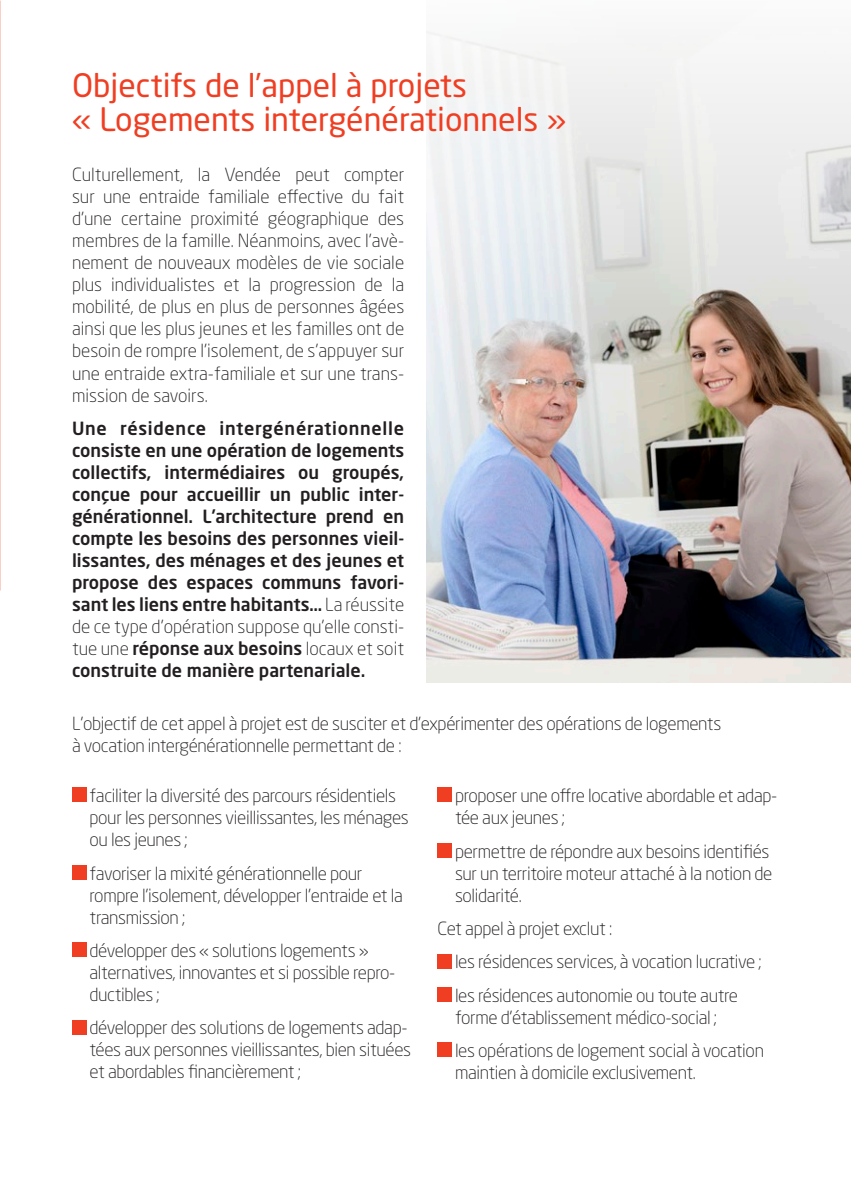
<style>
.page{position:relative;width:851px;height:1191px;background:#fff}
.page>*{position:absolute;margin:0;border:0;box-sizing:border-box;transform-origin:0 0}
.Heading_1{font:32px/34.6px "Neo Sans Std";color:#ef3e22}
.t1{font:300 18px/22px "Neo Sans Std";letter-spacing:-.02em;color:#231f20}
.t2{font:500 18px/22px "Neo Sans Std";color:#231f20;text-align:justify}
.s1{font-weight:300}
</style>
<div class="page">
<img style="left:426px;top:31px;width:424px;height:651px">
<div style="left:72px;top:788px;width:14px;height:14px;background:#ef3e22"></div>
<div style="left:72px;top:865px;width:14px;height:14px;background:#ef3e22"></div>
<div style="left:72px;top:942px;width:14px;height:15px;background:#ef3e22"></div>
<div style="left:72px;top:1020px;width:14px;height:14px;background:#ef3e22"></div>
<div style="left:437px;top:788px;width:15px;height:14px;background:#ef3e22"></div>
<div style="left:437px;top:843px;width:15px;height:14px;background:#ef3e22"></div>
<div style="left:437px;top:954px;width:15px;height:14px;background:#ef3e22"></div>
<div style="left:437px;top:987px;width:15px;height:14px;background:#ef3e22"></div>
<div style="left:437px;top:1042px;width:15px;height:15px;background:#ef3e22"></div>
<p class="Heading_1" style="left:72px;top:67px;width:495px">Objectifs de l’appel à projets<br>« Logements intergénérationnels »</p>
<p class="t1" style="left:72px;top:164px;width:333px;text-align:justify">Culturellement, la Vendée peut compter sur une entraide familiale effective du fait d’une certaine proximité géographique des membres de la famille. Néanmoins, avec l’avè&shy;nement de nouveaux modèles de vie sociale plus individualistes et la progression de la mobilité, de plus en plus de personnes âgées ainsi que les plus jeunes et les familles ont de besoin de rompre l’isolement, de s’appuyer sur une entraide extra-familiale et sur une trans&shy;mission de savoirs.</p>
<p class="t2" style="left:72px;top:417px;width:333px">Une résidence intergénérationnelle consiste en une opération de logements collectifs, intermédiaires ou groupés, conçue pour accueillir un public inter&shy;générationnel. L’architecture prend en compte les besoins des personnes vieil&shy;lissantes, des ménages et des jeunes et propose des espaces communs favori&shy;sant les liens entre habitants… <span class="s1">La réussite de ce type d’opération suppose qu’elle consti&shy;tue une</span> réponse aux besoins <span class="s1">locaux et soit </span>construite de manière partenariale.</p>
<p class="t1" style="left:72px;top:712px;width:650px">L’objectif de cet appel à projet est de susciter et d’expérimenter des opérations de logements à vocation intergénérationnelle permettant de :</p>
<p class="t1" style="left:89px;top:784px;width:321px">faciliter la diversité des parcours résidentiels pour les personnes vieillissantes, les ménages ou les jeunes ;</p>
<p class="t1" style="left:89px;top:861px;width:315px">favoriser la mixité générationnelle pour rompre l’isolement, développer l’entraide et la transmission ;</p>
<p class="t1" style="left:89px;top:939px;width:307px">développer des « solutions logements » alternatives, innovantes et si possible repro&shy;ductibles ;</p>
<p class="t1" style="left:89px;top:1016px;width:323px">développer des solutions de logements adap&shy;tées aux personnes vieillissantes, bien situées et abordables financièrement ;</p>
<p class="t1" style="left:455px;top:784px;width:324px">proposer une offre locative abordable et adap&shy;tée aux jeunes ;</p>
<p class="t1" style="left:455px;top:839px;width:319px">permettre de répondre aux besoins identifiés sur un territoire moteur attaché à la notion de solidarité.</p>
<p class="t1" style="left:437px;top:917px;width:176px">Cet appel à projet exclut :</p>
<p class="t1" style="left:455px;top:950px;width:308px">les résidences services, à vocation lucrative ;</p>
<p class="t1" style="left:455px;top:984px;width:284px">les résidences autonomie ou toute autre forme d’établissement médico-social ;</p>
<p class="t1" style="left:455px;top:1039px;width:310px">les opérations de logement social à vocation maintien à domicile exclusivement.</p>
</div>
